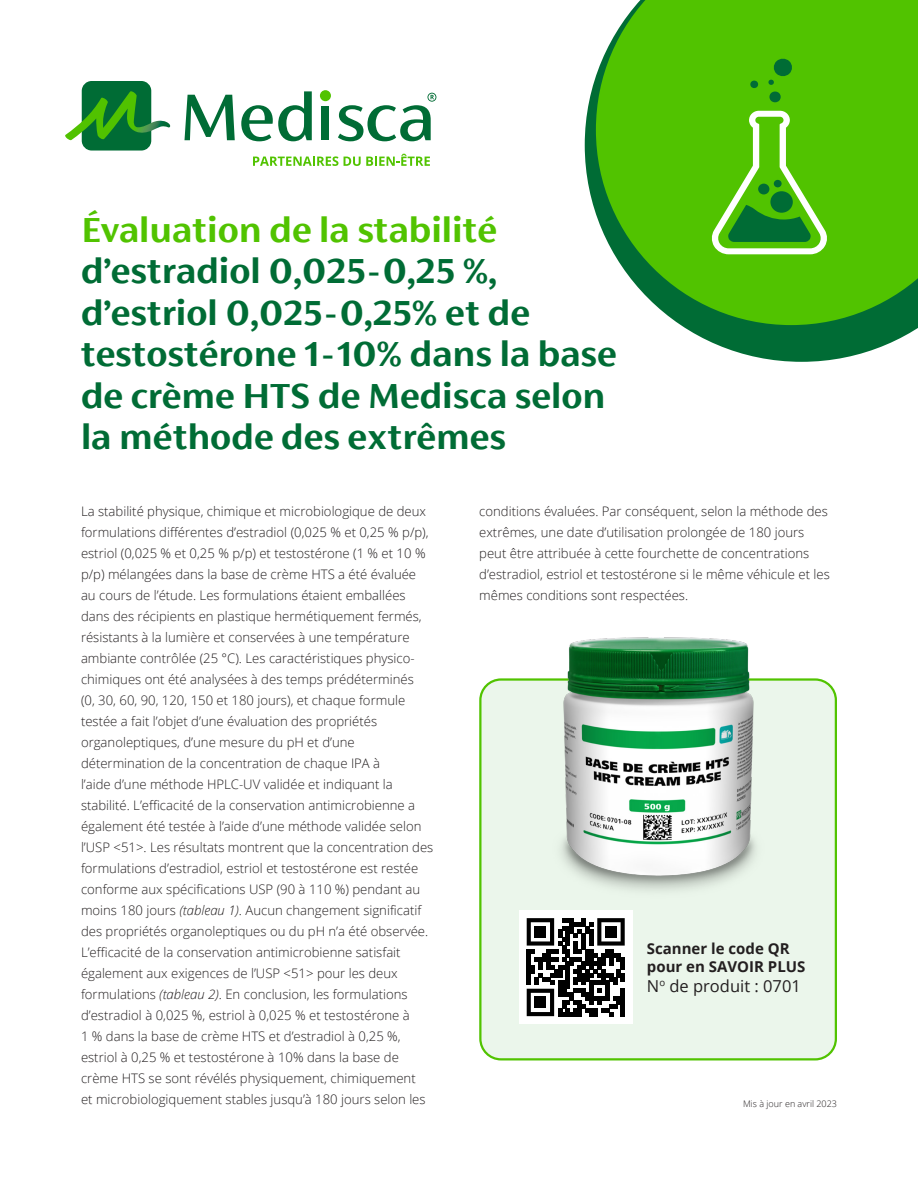
<style>
.page{position:relative;width:918px;height:1188px;background:#fff}
.page>*{position:absolute;margin:0;border:0;box-sizing:border-box;transform-origin:0 0}
.t1{font:700 38.4px/41.5px "FS Siena";color:#006c35}
.t2{font:700 38.4px "FS Siena";color:#51c300}
.t3{font:16.5px "Open Sans";color:#231f20}
.t4{font:700 15px/18px "Open Sans";color:#231f20}
.t5{font:300 13.2px/21px "Open Sans";color:#231f20}
.t6{font:300 9px "Open Sans";color:#231f20}
.s1{font-style:italic}
</style>
<div class="page">
<svg style="left:585px;top:76px;width:333px;height:286px"></svg>
<svg style="left:596px;top:0;width:322px;height:325px;fill:#51c300"></svg>
<svg style="left:708px;top:58px;width:123px;height:199px"></svg>
<svg style="left:253px;top:156px;width:85px;height:10px"></svg>
<svg style="left:344px;top:154px;width:86px;height:12px"></svg>
<div style="left:82px;top:81px;width:69px;height:70px;background:#006c35;border-radius:10px"></div>
<svg style="left:185px;top:95px;width:50px;height:45px"></svg>
<svg style="left:241px;top:91px;width:71px;height:50px"></svg>
<div style="left:321px;top:106px;width:8px;height:34px;background:#006c35"></div>
<svg style="left:65px;top:91px;width:106px;height:50px"></svg>
<div style="left:320px;top:90px;width:11px;height:11px;background:#51c300;border-radius:50%"></div>
<svg style="left:338px;top:93px;width:98px;height:48px"></svg>
<div style="left:480px;top:680px;width:356px;height:379px;background:#ebf6eb;border-radius:21px"></div>
<div style="left:479px;top:678px;width:358px;height:382px;border:2px solid #51c300;border-radius:21px"></div>
<img style="left:525px;top:638px;width:274px;height:253px">
<div style="left:519px;top:911px;width:114px;height:113px;background:#fff"></div>
<svg style="left:527px;top:918px;width:98px;height:98px"></svg>
<div style="left:535px;top:926px;width:11px;height:12px;background:#000"></div>
<div style="left:605px;top:926px;width:12px;height:12px;background:#000"></div>
<div style="left:535px;top:997px;width:11px;height:11px;background:#000"></div>
<h1 class="t2" style="left:81px;top:208px;width:418px">Évaluation de la stabilité</h1>
<h1 class="t1" style="left:81px;top:250px;width:537px">d’estradiol 0,025 - 0,25 %, d’estriol 0,025 - 0,25% et de testostérone 1 - 10% dans la base de crème HTS de Medisca selon la méthode des extrêmes</h1>
<p class="t5" style="left:81px;top:500px;width:354px">La stabilité physique, chimique et microbiologique de deux formulations différentes d’estradiol (0,025 % et 0,25 % p/p), estriol (0,025 % et 0,25 % p/p) et testostérone (1 % et 10 % p/p) mélangées dans la base de crème HTS a été évaluée au cours de l’étude. Les formulations étaient emballées dans des récipients en plastique hermétiquement fermés, résistants à la lumière et conservées à une température ambiante contrôlée (25 °C). Les caractéristiques physico&shy;chimiques ont été analysées à des temps prédéterminés<br>(0, 30, 60, 90, 120, 150 et 180 jours), et chaque formule testée a fait l’objet d’une évaluation des propriétés organoleptiques, d’une mesure du pH et d’une détermination de la concentration de chaque IPA à<br>l’aide d’une méthode HPLC-UV validée et indiquant la stabilité. L’efficacité de la conservation antimicrobienne a également été testée à l’aide d’une méthode validée selon l’USP &lt;51&gt;. Les résultats montrent que la concentration des formulations d’estradiol, estriol et testostérone est restée conforme aux spécifications USP (90 à 110 %) pendant au moins 180 jours <span class="s1">(tableau 1)</span>. Aucun changement significatif des propriétés organoleptiques ou du pH n’a été observée.<br>L’efficacité de la conservation antimicrobienne satisfait également aux exigences de l’USP &lt;51&gt; pour les deux formulations <span class="s1">(tableau 2)</span>. En conclusion, les formulations d’estradiol à 0,025 %, estriol à 0,025 % et testostérone à<br>1 % dans la base de crème HTS et d’estradiol à 0,25 %, estriol à 0,25 % et testostérone à 10% dans la base de crème HTS se sont révélés physiquement, chimiquement<br>et microbiologiquement stables jusqu’à 180 jours selon les</p>
<p class="t5" style="left:479px;top:500px;width:352px">conditions évaluées. Par conséquent, selon la méthode des extrêmes, une date d’utilisation prolongée de 180 jours peut être attribuée à cette fourchette de concentrations d’estradiol, estriol et testostérone si le même véhicule et les mêmes conditions sont respectées.</p>
<p class="t4" style="left:647px;top:939px;width:160px">Scanner le code QR pour en SAVOIR PLUS</p>
<p class="t3" style="left:647px;top:975px;width:155px">N<sup>o</sup> de produit : 0701</p>
<p class="t6" style="left:743px;top:1098px;width:95px">Mis à jour en avril 2023</p>
</div>
